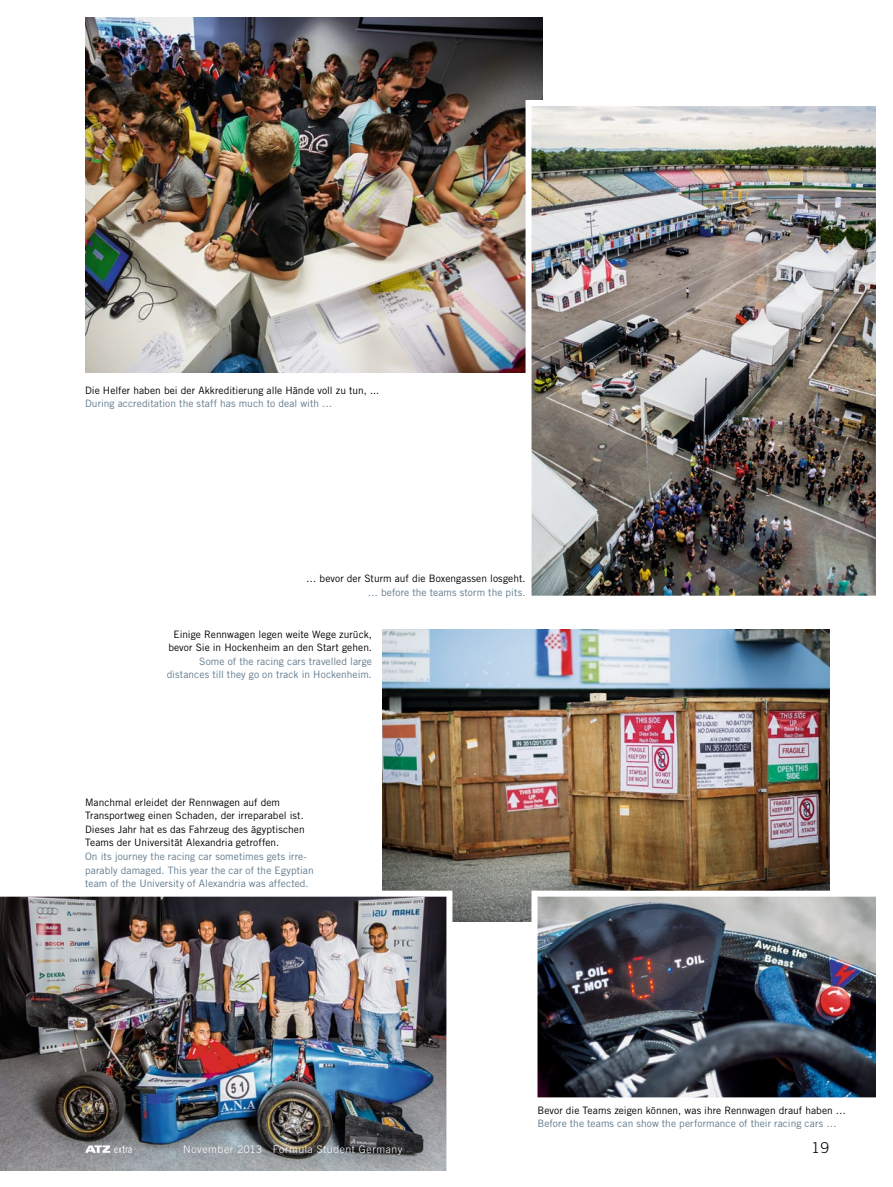
<style>
.page{position:relative;width:893px;height:1187px;background:#fff}
.page>*{position:absolute;margin:0;border:0;box-sizing:border-box;transform-origin:0 0}
.t1{font:300 15px "Trade Gothic LT Std";color:#000}
.t2{font:300 10.5px "Trade Gothic LT Std";letter-spacing:.055em;color:#fff}
.t3{font:10.2px/13.5px "Trade Gothic LT Std";letter-spacing:.005em;color:#000;text-align:center}
.t4{font:10.2px/13.5px "Trade Gothic LT Std";letter-spacing:.005em;color:#617a8c;text-align:right}
</style>
<div class="page">
<img style="left:383px;top:630px;width:446px;height:291px">
<img style="left:0;top:890px;width:452px;height:281px">
<img style="left:85px;top:17px;width:458px;height:355px">
<img style="left:525px;top:100px;width:351px;height:496px">
<img style="left:531px;top:890px;width:345px;height:208px">
<svg style="left:85px;top:1145px;width:47px;height:7px"></svg>
<p class="t3" style="left:85px;top:383px;width:296px">Die Helfer haben bei der Akkreditierung alle Hände voll zu tun, ...</p>
<p class="t4" style="left:85px;top:396px;width:249px">During accreditation the staff has much to deal with …</p>
<p class="t3" style="left:306px;top:571px;width:221px">… bevor der Sturm auf die Boxengassen losgeht.</p>
<p class="t4" style="left:368px;top:585px;width:159px">… before the teams storm the pits.</p>
<p class="t3" style="left:168px;top:627px;width:205px">Einige Rennwagen legen weite Wege zurück, bevor Sie in Hockenheim an den Start gehen.</p>
<p class="t4" style="left:167px;top:654px;width:207px">Some of the racing cars travelled large distances till they go on track in Hockenheim.</p>
<p class="t3" style="left:85px;top:795px;width:221px;text-align:left">Manchmal erleidet der Rennwagen auf dem Transportweg einen Schaden, der irreparabel ist.<br>Dieses Jahr hat es das Fahrzeug des ägyptischen Teams der Universität Alexandria getroffen.</p>
<p class="t4" style="left:85px;top:849px;width:230px;text-align:left">On its journey the racing car sometimes gets irre&shy;parably damaged. This year the car of the Egyptian team of the University of Alexandria was affected.</p>
<p class="t3" style="left:537px;top:1103px;width:310px">Bevor die Teams zeigen können, was ihre Rennwagen drauf haben …</p>
<p class="t4" style="left:537px;top:1116px;width:301px">Before the teams can show the performance of their racing cars …</p>
<p class="t2" style="left:183px;top:1142px;width:221px">November 2013 Formula Student Germany</p>
<h1 class="t1" style="left:811px;top:1138px;width:19px">19</h1>
</div>
